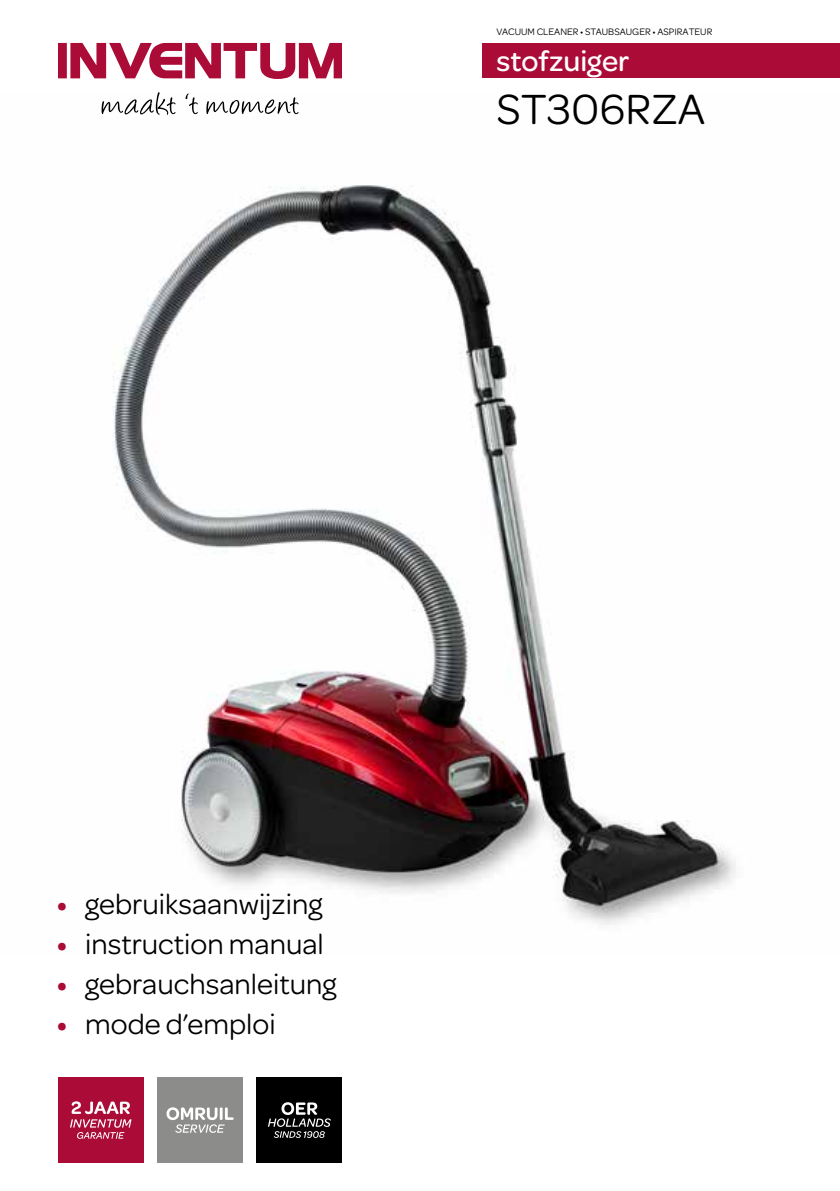
<style>
.page{position:relative;width:840px;height:1191px;background:#fff}
.page>*{position:absolute;margin:0;border:0;box-sizing:border-box;transform-origin:0 0}
.t1{font:45px "Omnes";color:#000}
.t2{font:30px "Omnes";color:#000}
.t3{font:500 30px "Omnes";color:#fff}
.t4{font:10px "Omnes";color:#000}
.s1{font-weight:600;color:#ab0c37}
</style>
<div class="page">
<img style="left:112px;top:103px;width:624px;height:822px">
<div style="left:482px;top:44px;width:357px;height:34px;background:#ab0c37"></div>
<svg style="left:101px;top:92px;width:74px;height:23px"></svg>
<svg style="left:185px;top:93px;width:13px;height:21px"></svg>
<svg style="left:206px;top:97px;width:92px;height:17px"></svg>
<div style="left:58px;top:44px;width:8px;height:33px;background:#ab0c37"></div>
<div style="left:58px;top:43px;width:9px;height:35px;border:2px solid #ab0c37"></div>
<svg style="left:70px;top:43px;width:272px;height:36px"></svg>
<div style="left:58px;top:1077px;width:85px;height:85px;background:#ab0c37"></div>
<svg style="left:70px;top:1101px;width:61px;height:37px"></svg>
<div style="left:157px;top:1077px;width:85px;height:85px;background:#8c8d8a"></div>
<svg style="left:166px;top:1107px;width:67px;height:25px"></svg>
<div style="left:257px;top:1077px;width:85px;height:85px;background:#000"></div>
<svg style="left:268px;top:1102px;width:62px;height:36px"></svg>
<p class="t4" style="left:496px;top:25px;width:217px">VACUUM CLEANER • STAUBSAUGER • ASPIRATEUR</p>
<p class="t3" style="left:496px;top:40px;width:134px">stofzuiger</p>
<h1 class="t1" style="left:496px;top:78px;width:210px">ST306RZA</h1>
<p class="t2" style="left:57px;top:884px;width:267px"><span class="s1">•</span> gebruiksaanwijzing</p>
<p class="t2" style="left:57px;top:924px;width:268px"><span class="s1">•</span> instruction manual</p>
<p class="t2" style="left:57px;top:964px;width:281px"><span class="s1">•</span> gebrauchsanleitung</p>
<p class="t2" style="left:57px;top:1004px;width:220px"><span class="s1">•</span> mode d’emploi</p>
</div>
